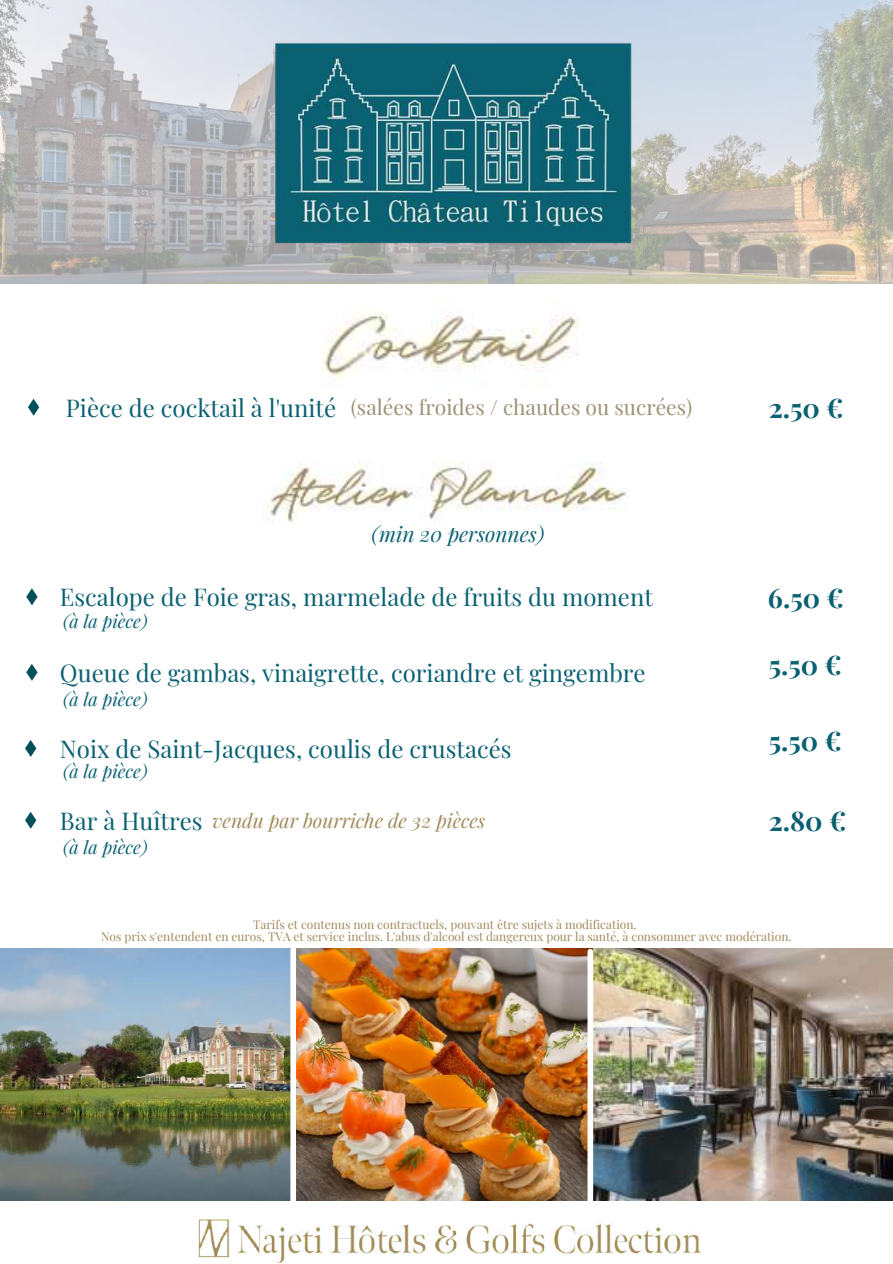
<style>
.page{position:relative;width:893px;height:1264px;background:#fff}
.page>*{position:absolute;margin:0;border:0;box-sizing:border-box;transform-origin:0 0}
.t1{font:700 27px "Playfair Display";color:#0a6172}
.t2{font:24px "Playfair Display";color:#0a6172}
.t3{font:21px "Playfair Display";color:#9d9176}
.t4{font:italic 21px "Playfair Display";color:#0a6172}
.t5{font:italic 19.5px "Playfair Display";color:#a18a5a}
.t6{font:italic 18px "Playfair Display";color:#0a6172}
.t7{font:12px/12px "Playfair Display";color:#a18a5a;text-align:center}
.s1{font-size:24px;color:#0a6172}
</style>
<div class="page">
<img style="left:297px;top:948px;width:595px;height:252px">
<img style="left:0;top:948px;width:291px;height:252px">
<div style="left:290px;top:950px;width:6px;height:312px;background:#fff"></div>
<div style="left:587px;top:951px;width:6px;height:311px;background:#fff"></div>
<img style="left:0;top:0;width:892px;height:283px">
<img style="left:271px;top:14px;width:363px;height:254px">
<svg style="left:28px;top:399px;width:11px;height:16px"></svg>
<img style="left:321px;top:300px;width:258px;height:80px">
<svg style="left:26px;top:588px;width:12px;height:17px"></svg>
<svg style="left:26px;top:664px;width:12px;height:16px"></svg>
<svg style="left:25px;top:740px;width:11px;height:16px"></svg>
<svg style="left:25px;top:812px;width:11px;height:16px"></svg>
<img style="left:267px;top:462px;width:361px;height:61px">
<img style="left:181px;top:1190px;width:531px;height:72px">
<h3 class="t3" style="left:66px;top:392px;width:628px"><span class="s1">Pièce de cocktail à l'unité</span> (salées froides / chaudes ou sucrées)</h3>
<h1 class="t1" style="left:768px;top:389px;width:76px">2.50 €</h1>
<h3 class="t4" style="left:371px;top:519px;width:174px">(min 20 personnes)</h3>
<h2 class="t2" style="left:60px;top:580px;width:594px">Escalope de Foie gras, marmelade de fruits du moment</h2>
<h3 class="t6" style="left:63px;top:608px;width:86px">(à la pièce)</h3>
<h2 class="t2" style="left:60px;top:656px;width:587px">Queue de gambas, vinaigrette, coriandre et gingembre</h2>
<h3 class="t6" style="left:63px;top:686px;width:86px">(à la pièce)</h3>
<h2 class="t2" style="left:60px;top:732px;width:453px">Noix de Saint-Jacques, coulis de crustacés</h2>
<h3 class="t6" style="left:63px;top:758px;width:86px">(à la pièce)</h3>
<h2 class="t2" style="left:60px;top:804px;width:144px">Bar à Huîtres</h2>
<h3 class="t6" style="left:63px;top:834px;width:86px">(à la pièce)</h3>
<h1 class="t1" style="left:767px;top:578px;width:77px">6.50 €</h1>
<h1 class="t1" style="left:768px;top:645px;width:74px">5.50 €</h1>
<h1 class="t1" style="left:768px;top:721px;width:74px">5.50 €</h1>
<h3 class="t5" style="left:212px;top:806px;width:274px">vendu par bourriche de 32 pièces</h3>
<h1 class="t1" style="left:768px;top:801px;width:79px">2.80 €</h1>
<p class="t7" style="left:101px;top:917px;width:692px">Tarifs et contenus non contractuels, pouvant être sujets à modification.<br>Nos prix s'entendent en euros, TVA et service inclus. L'abus d'alcool est dangereux pour la santé, à consommer avec modération.</p>
</div>
